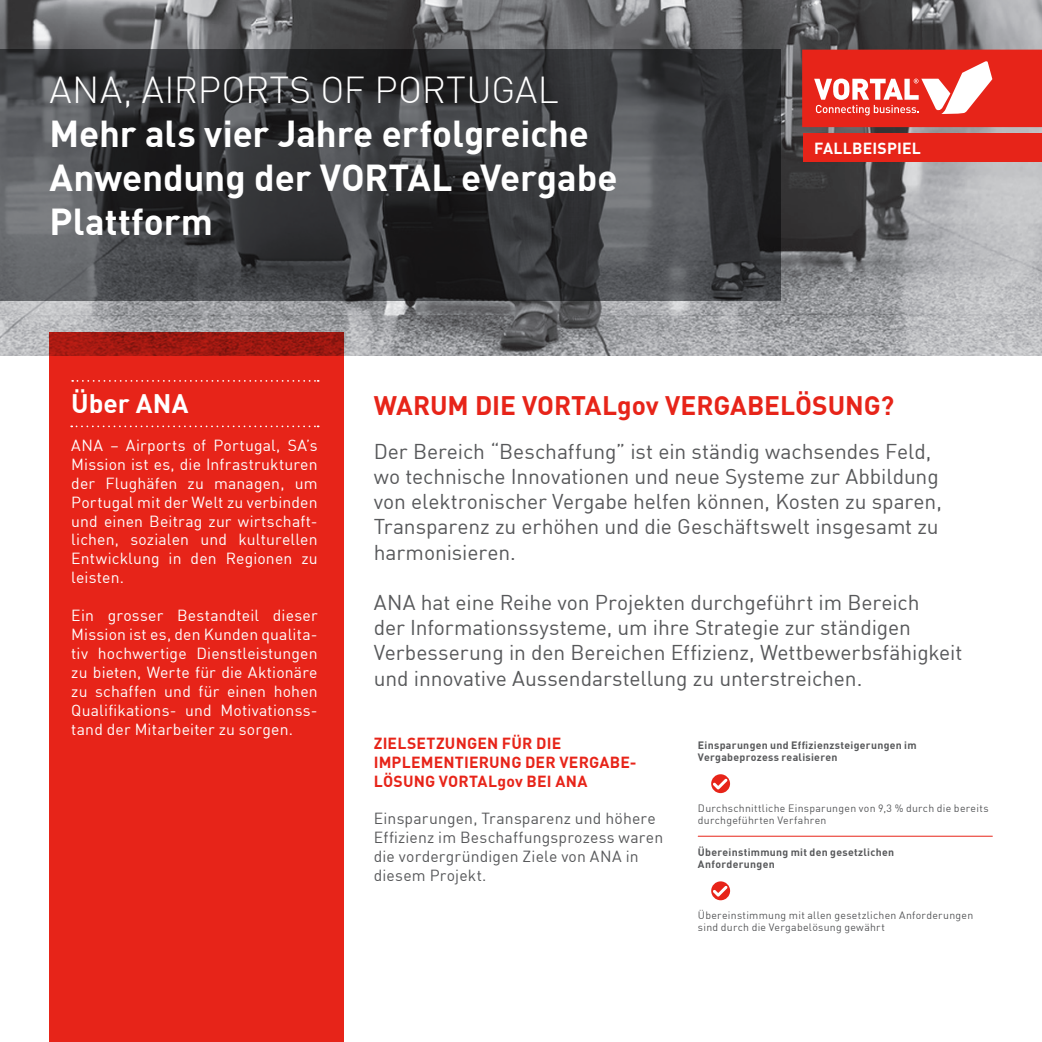
<style>
.page{position:relative;width:1042px;height:1042px;background:#fff}
.page>*{position:absolute;margin:0;border:0;box-sizing:border-box;transform-origin:0 0}
.t1{font:700 36.75px/44.1px "DIN";letter-spacing:-.005em;color:#fff}
.t2{font:300 36.75px "DIN";letter-spacing:.005em;color:#fff}
.t3{font:700 26.25px "DIN";letter-spacing:-.005em;color:#e72419}
.t4{font:700 26.25px "DIN";letter-spacing:.005em;color:#fff}
.t5{font:21px/25.2px "DIN";letter-spacing:-.005em;color:#57585a}
.t6{font:15.75px/18.9px "DIN";letter-spacing:.01em;color:#fff;text-align:justify}
.t7{font:15.75px/18.9px "DIN";letter-spacing:.01em;color:#57585a}
.t8{font:700 15.75px/18.9px "DIN";letter-spacing:.015em;color:#e72419}
.t9{font:700 15.75px "DIN";letter-spacing:.015em;color:#fff}
.t10{font:10.5px/12.6px "DIN";letter-spacing:.025em;color:#57585a}
.t11{font:700 10.5px/12.6px "DIN";letter-spacing:.03em;color:#57585a}
</style>
<div class="page">
<img style="left:0;top:0;width:1042px;height:356px">
<div style="left:50px;top:333px;width:294px;height:709px;background:#e72419"></div>
<svg style="left:71px;top:425px;width:248px;height:2px"></svg>
<svg style="left:72px;top:380px;width:247px;height:2px"></svg>
<svg style="left:802px;top:50px;width:240px;height:77px;background:#ea4a41"></svg>
<div style="left:803px;top:133px;width:239px;height:28px;background:#e72419"></div>
<svg style="left:711px;top:774px;width:19px;height:19px"></svg>
<svg style="left:711px;top:881px;width:19px;height:19px"></svg>
<hr style="left:698px;top:836px;width:294px;height:1px;background:#e72419">
<svg style="left:0;top:50px;width:780px;height:251px;background:#3d3e41"></svg>
<h1 class="t2" style="left:50px;top:67px;width:511px">ANA, AIRPORTS OF PORTUGAL</h1>
<h1 class="t1" style="left:50px;top:110px;width:569px">Mehr als vier Jahre erfolgreiche<br>Anwendung der VORTAL eVergabe<br>Plattform</h1>
<p class="t9" style="left:814px;top:137px;width:108px">FALLBEISPIEL</p>
<p class="t4" style="left:71px;top:386px;width:119px">Über ANA</p>
<p class="t6" style="left:71px;top:435px;width:248px">ANA – Airports of Portugal, SA’s Mission ist es, die Infrastrukturen der Flughäfen zu managen, um Portugal mit der Welt zu verbinden und einen Beitrag zur wirtschaft&shy;lichen, sozialen und kulturellen Entwicklung in den Regionen zu leisten.</p>
<p class="t6" style="left:71px;top:606px;width:248px">Ein grosser Bestandteil dieser Mission ist es, den Kunden qualita&shy;tiv hochwertige Dienstleistungen zu bieten, Werte für die Aktionäre zu schaffen und für einen hohen Qualifikations- und Motivationss&shy;tand der Mitarbeiter zu sorgen.</p>
<p class="t3" style="left:374px;top:388px;width:522px">WARUM DIE VORTALgov VERGABELÖSUNG?</p>
<p class="t5" style="left:374px;top:438px;width:570px">Der Bereich “Beschaffung” ist ein ständig wachsendes Feld, wo technische Innovationen und neue Systeme zur Abbildung von elektronischer Vergabe helfen können, Kosten zu sparen, Transparenz zu erhöhen und die Geschäftswelt insgesamt zu harmonisieren.</p>
<p class="t5" style="left:374px;top:589px;width:590px">ANA hat eine Reihe von Projekten durchgeführt im Bereich<br>der Informationssysteme, um ihre Strategie zur ständigen Verbesserung in den Bereichen Effizienz, Wettbewerbsfähigkeit und innovative Aussendarstellung zu unterstreichen.</p>
<p class="t8" style="left:374px;top:733px;width:264px">ZIELSETZUNGEN FÜR DIE<br>IMPLEMENTIERUNG DER VERGABE-<br>LÖSUNG VORTALgov BEI ANA</p>
<p class="t7" style="left:374px;top:809px;width:291px">Einsparungen, Transparenz und höhere Effizienz im Beschaffungsprozess waren die vordergründigen Ziele von ANA in diesem Projekt.</p>
<p class="t11" style="left:698px;top:738px;width:220px">Einsparungen und Effizienzsteigerungen im<br>Vergabeprozess realisieren</p>
<p class="t10" style="left:698px;top:801px;width:292px">Durchschnittliche Einsparungen von 9,3 % durch die bereits durchgeführten Verfahren</p>
<p class="t11" style="left:698px;top:845px;width:198px">Übereinstimmung mit den gesetzlichen<br>Anforderungen</p>
<p class="t10" style="left:698px;top:908px;width:277px">Übereinstimmung mit allen gesetzlichen Anforderungen sind durch die Vergabelösung gewährt</p>
</div>
